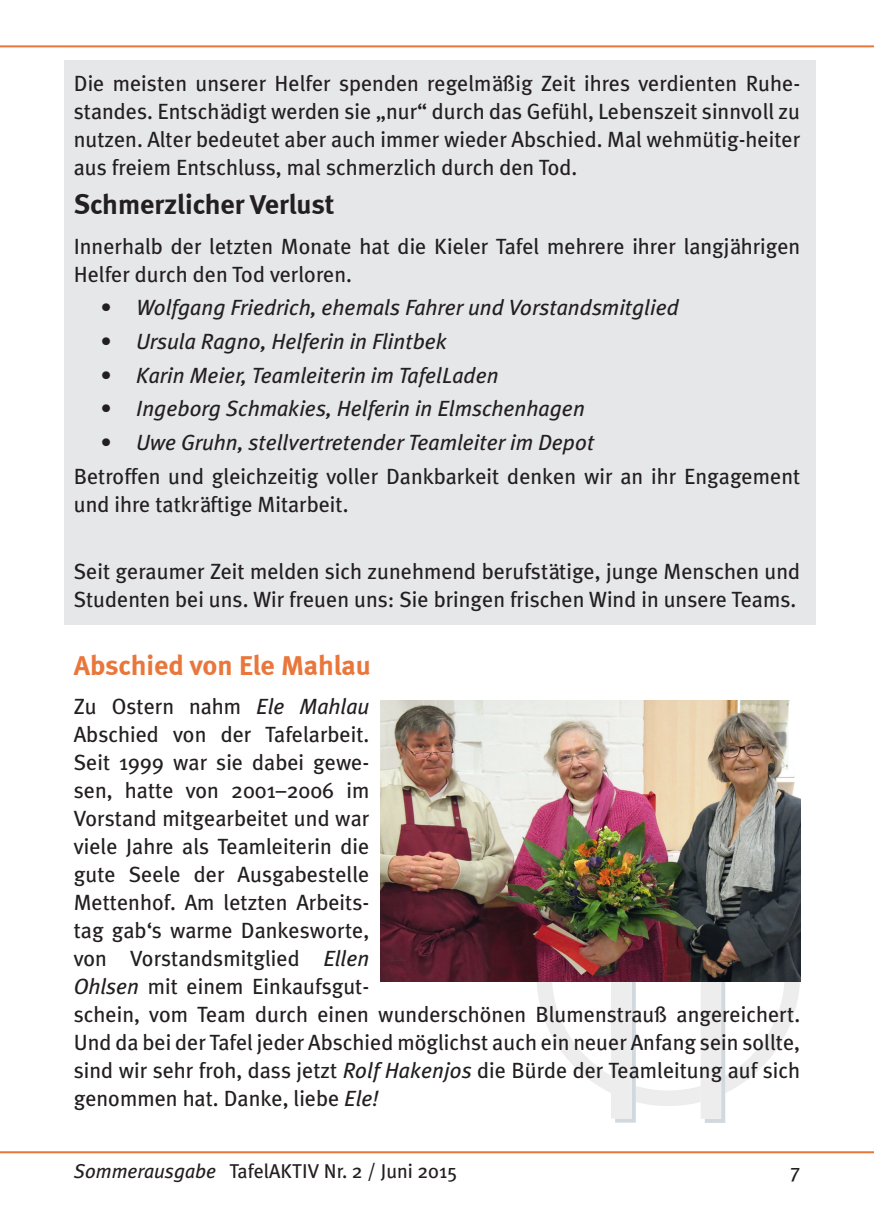
<style>
.page{position:relative;width:874px;height:1225px;background:#fff}
.page>*{position:absolute;margin:0;border:0;box-sizing:border-box;transform-origin:0 0}
.t1{font:700 28px "Meta";color:#231f20}
.t2{font:700 28px "Meta";color:#e9773c}
.t3{font:22px/28px "Meta Plus";color:#231f20}
.t4{font:italic 22px "Meta Plus";color:#231f20}
.t5{font:20px "Meta Plus";color:#231f20}
.s1{font-style:italic}
</style>
<div class="page">
<hr style="left:0;top:1151px;width:873px;height:2px;background:#e9773c">
<hr style="left:0;top:45px;width:873px;height:2px;background:#e9773c">
<svg style="left:536px;top:981px;width:263px;height:125px"></svg>
<svg style="left:586px;top:981px;width:74px;height:141px"></svg>
<svg style="left:678px;top:981px;width:47px;height:142px"></svg>
<div style="left:64px;top:60px;width:750px;height:565px;background:#e6e7e9"></div>
<img style="left:380px;top:700px;width:419px;height:281px">
<p class="t3" style="left:74px;top:69px;width:727px;text-align:justify">Die meisten unserer Helfer spenden regelmäßig Zeit ihres verdienten Ruhe&shy;standes. Entschädigt werden sie „nur“ durch das Gefühl, Lebenszeit sinnvoll zu nutzen. Alter bedeutet aber auch immer wieder Abschied. Mal wehmütig-heiter aus freiem Entschluss, mal schmerzlich durch den Tod.</p>
<p class="t1" style="left:74px;top:188px;width:262px">Schmerzlicher Verlust</p>
<p class="t3" style="left:74px;top:232px;width:727px">Innerhalb der letzten Monate hat die Kieler Tafel mehrere ihrer langjährigen<br>Helfer durch den Tod verloren.</p>
<p class="t4" style="left:100px;top:295px;width:580px">• Wolfgang Friedrich, ehemals Fahrer und Vorstandsmitglied</p>
<p class="t4" style="left:100px;top:329px;width:348px">• Ursula Ragno, Helferin in Flintbek</p>
<p class="t4" style="left:100px;top:362px;width:400px">• Karin Meier, Teamleiterin im TafelLaden</p>
<p class="t4" style="left:100px;top:396px;width:486px">• Ingeborg Schmakies, Helferin in Elmschenhagen</p>
<p class="t4" style="left:100px;top:430px;width:495px">• Uwe Gruhn, stellvertretender Teamleiter im Depot</p>
<p class="t3" style="left:74px;top:462px;width:727px">Betroffen und gleichzeitig voller Dankbarkeit denken wir an ihr Engagement und ihre tatkräftige Mitarbeit.</p>
<p class="t3" style="left:74px;top:557px;width:727px">Seit geraumer Zeit melden sich zunehmend berufstätige, junge Menschen und<br>Studenten bei uns. Wir freuen uns: Sie bringen frischen Wind in unsere Teams.</p>
<p class="t2" style="left:74px;top:648px;width:298px">Abschied von Ele Mahlau</p>
<p class="t3" style="left:74px;top:692px;width:727px">Zu Ostern nahm <span class="s1">Ele Mahlau<br></span>Abschied von der Tafelarbeit.<br>Seit 1999 war sie dabei gewe-<br>sen, hatte von 2001–2006 im<br>Vorstand mitgearbeitet und war<br>viele Jahre als Teamleiterin die<br>gute Seele der Ausgabestelle<br>Mettenhof. Am letzten Arbeits-<br>tag gab‘s warme Dankesworte,<br>von Vorstandsmitglied <span class="s1">Ellen<br>Ohlsen</span> mit einem Einkaufsgut-<br>schein, vom Team durch einen wunderschönen Blumenstrauß angereichert.<br>Und da bei der Tafel jeder Abschied möglichst auch ein neuer Anfang sein sollte, sind wir sehr froh, dass jetzt <span class="s1">Rolf Hakenjos</span> die Bürde der Teamleitung auf sich genommen hat. Danke, liebe <span class="s1">Ele!</span></p>
<p class="t5" style="left:74px;top:1159px;width:385px"><span class="s1">Sommerausgabe</span> TafelAKTIV Nr. 2 / Juni 2015</p>
<p class="t5" style="left:789px;top:1159px;width:12px">7</p>
</div>
